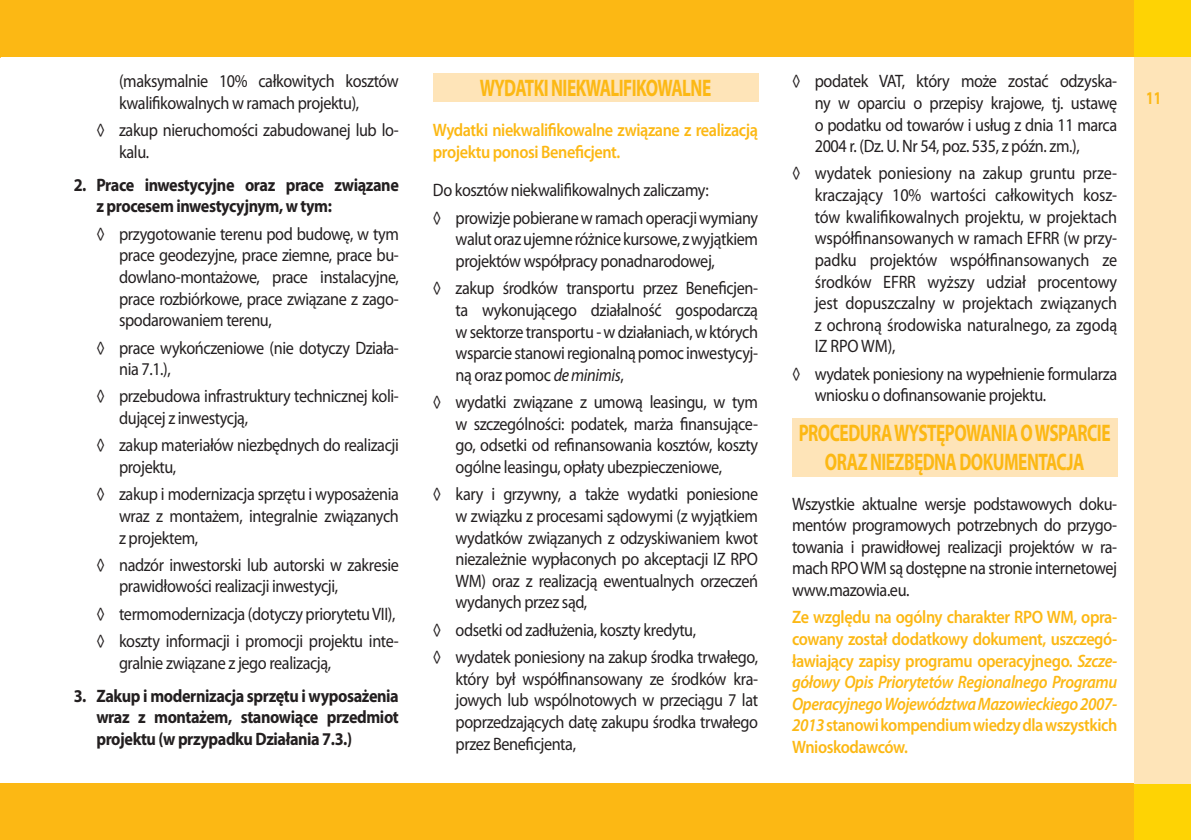
<style>
.page{position:relative;width:1191px;height:840px;background:#fff}
.page>*{position:absolute;margin:0;border:0;box-sizing:border-box;transform-origin:0 0}
.t1{font:700 24px/28.8px "Myriad Pro";letter-spacing:-.03em;color:#fcb814;text-align:center;scale:.72 1}
.t2{font:18px/21.6px "Myriad Pro";letter-spacing:-.025em;color:#231f20;scale:.9 1}
.t3{font:600 18px/21.6px "Myriad Pro";letter-spacing:-.025em;color:#fcb814;scale:.9 1}
.t4{font:700 18px/21.6px "Myriad Pro";letter-spacing:-.025em;color:#231f20;scale:.9 1}
.t5{font:700 18px "Myriad Pro";color:#fcb814;scale:.75 1}
.s1{font-style:italic}
</style>
<div class="page">
<div style="left:0;top:0;width:1134px;height:57px;background:#fcb814"></div>
<div style="left:0;top:782px;width:1134px;height:57px;background:#fcb814"></div>
<div style="left:1134px;top:782px;width:57px;height:57px;background:#fed304"></div>
<div style="left:1134px;top:0;width:57px;height:57px;background:#fed304"></div>
<div style="left:1134px;top:57px;width:57px;height:725px;background:#fee4b8"></div>
<div style="left:433px;top:74px;width:325px;height:28px;background:#fee4b8"></div>
<div style="left:792px;top:418px;width:325px;height:58px;background:#fee4b8"></div>
<p class="t2" style="left:119px;top:70px;width:312px">(maksymalnie 10% całkowitych kosztów kwalifikowalnych w ramach projektu),</p>
<p class="t2" style="left:119px;top:119px;width:312px;text-indent:-23px">◊ zakup nieruchomości zabudowanej lub lo&shy;kalu.</p>
<p class="t4" style="left:96px;top:173px;width:337px;text-indent:-23px">2. Prace inwestycyjne oraz prace związane z procesem inwestycyjnym, w tym:</p>
<p class="t2" style="left:119px;top:222px;width:312px;text-align:justify;text-indent:-23px">◊ przygotowanie terenu pod budowę, w tym prace geodezyjne, prace ziemne, prace bu&shy;dowlano-montażowe, prace instalacyjne, prace rozbiórkowe, prace związane z zago&shy;spodarowaniem terenu,</p>
<p class="t2" style="left:119px;top:336px;width:312px;text-indent:-23px">◊ prace wykończeniowe (nie dotyczy Działa&shy;nia 7.1.),</p>
<p class="t2" style="left:119px;top:385px;width:312px;text-indent:-23px">◊ przebudowa infrastruktury technicznej koli&shy;dującej z inwestycją,</p>
<p class="t2" style="left:119px;top:434px;width:312px;text-indent:-23px">◊ zakup materiałów niezbędnych do realizacji projektu,</p>
<p class="t2" style="left:119px;top:483px;width:312px;text-align:justify;text-indent:-23px">◊ zakup i modernizacja sprzętu i wyposażenia wraz z montażem, integralnie związanych z projektem,</p>
<p class="t2" style="left:119px;top:553px;width:312px;text-indent:-23px">◊ nadzór inwestorski lub autorski w zakresie prawidłowości realizacji inwestycji,</p>
<p class="t2" style="left:96px;top:599px;width:337px;line-height:27.2px">◊ termomodernizacja (dotyczy priorytetu VII), ◊ koszty informacji i promocji projektu inte-</p>
<p class="t2" style="left:119px;top:651px;width:237px">gralnie związane z jego realizacją,</p>
<p class="t4" style="left:96px;top:683px;width:337px;text-align:justify;text-indent:-23px">3. Zakup i modernizacja sprzętu i wyposażenia wraz z montażem, stanowiące przedmiot projektu (w przypadku Działania 7.3.)</p>
<h1 class="t1" style="left:480px;top:73px;width:323px">WYDATKI NIEKWALIFIKOWALNE</h1>
<p class="t3" style="left:433px;top:119px;width:363px">Wydatki niekwalifikowalne związane z realizacją projektu ponosi Beneficjent.</p>
<p class="t2" style="left:433px;top:176px;width:363px;line-height:27.2px">Do kosztów niekwalifikowalnych zaliczamy:<br>◊ prowizje pobierane w ramach operacji wymiany</p>
<p class="t2" style="left:455px;top:228px;width:337px">walut oraz ujemne różnice kursowe, z wyjątkiem projektów współpracy ponadnarodowej,</p>
<p class="t2" style="left:455px;top:277px;width:337px;text-align:justify;text-indent:-23px">◊ zakup środków transportu przez Beneficjen&shy;ta wykonującego działalność gospodarczą w sektorze transportu - w działaniach, w których wsparcie stanowi regionalną pomoc inwestycyj&shy;ną oraz pomoc <span class="s1">de minimis</span>,</p>
<p class="t2" style="left:455px;top:391px;width:337px;text-align:justify;text-indent:-23px">◊ wydatki związane z umową leasingu, w tym w szczególności: podatek, marża finansujące&shy;go, odsetki od refinansowania kosztów, koszty ogólne leasingu, opłaty ubezpieczeniowe,</p>
<p class="t2" style="left:455px;top:483px;width:338px;text-align:justify;text-indent:-23px">◊ kary i grzywny, a także wydatki poniesione w związku z procesami sądowymi (z wyjątkiem wydatków związanych z odzyskiwaniem kwot niezależnie wypłaconych po akceptacji IZ RPO WM) oraz z realizacją ewentualnych orzeczeń wydanych przez sąd,</p>
<p class="t2" style="left:433px;top:615px;width:363px;line-height:27.2px">◊ odsetki od zadłużenia, koszty kredytu,<br>◊ wydatek poniesiony na zakup środka trwałego,</p>
<p class="t2" style="left:455px;top:667px;width:337px;text-align:justify">który był współfinansowany ze środków kra&shy;jowych lub wspólnotowych w przeciągu 7 lat poprzedzających datę zakupu środka trwałego przez Beneficjenta,</p>
<p class="t2" style="left:814px;top:70px;width:337px;text-align:justify;text-indent:-23px">◊ podatek VAT, który może zostać odzyska&shy;ny w oparciu o przepisy krajowe, tj. ustawę o podatku od towarów i usług z dnia 11 marca 2004 r. (Dz. U. Nr 54, poz. 535, z późn. zm.),</p>
<p class="t2" style="left:814px;top:162px;width:337px;text-align:justify;text-indent:-23px">◊ wydatek poniesiony na zakup gruntu prze&shy;kraczający 10% wartości całkowitych kosz&shy;tów kwalifikowalnych projektu, w projektach współfinansowanych w ramach EFRR (w przy&shy;padku projektów współfinansowanych ze środków EFRR wyższy udział procentowy jest dopuszczalny w projektach związanych z ochroną środowiska naturalnego, za zgodą IZ RPO WM),</p>
<p class="t2" style="left:814px;top:362px;width:337px;text-indent:-23px">◊ wydatek poniesiony na wypełnienie formularza wniosku o dofinansowanie projektu.</p>
<h1 class="t1" style="left:798px;top:417px;width:434px">PROCEDURA WYSTĘPOWANIA O WSPARCIE<br>ORAZ NIEZBĘDNA DOKUMENTACJA</h1>
<p class="t2" style="left:792px;top:492px;width:363px;text-align:justify">Wszystkie aktualne wersje podstawowych doku&shy;mentów programowych potrzebnych do przygo&shy;towania i prawidłowej realizacji projektów w ra&shy;mach RPO WM są dostępne na stronie internetowej www.mazowia.eu.</p>
<p class="t3" style="left:792px;top:605px;width:363px;text-align:justify">Ze względu na ogólny charakter RPO WM, opra&shy;cowany został dodatkowy dokument, uszczegó&shy;ławiający zapisy programu operacyjnego. <span class="s1">Szcze&shy;gółowy Opis Priorytetów Regionalnego Programu Operacyjnego Województwa Mazowieckiego 2007- 2013</span> stanowi kompendium wiedzy dla wszystkich Wnioskodawców.</p>
<p class="t5" style="left:1146px;top:86px;width:21px">11</p>
</div>
